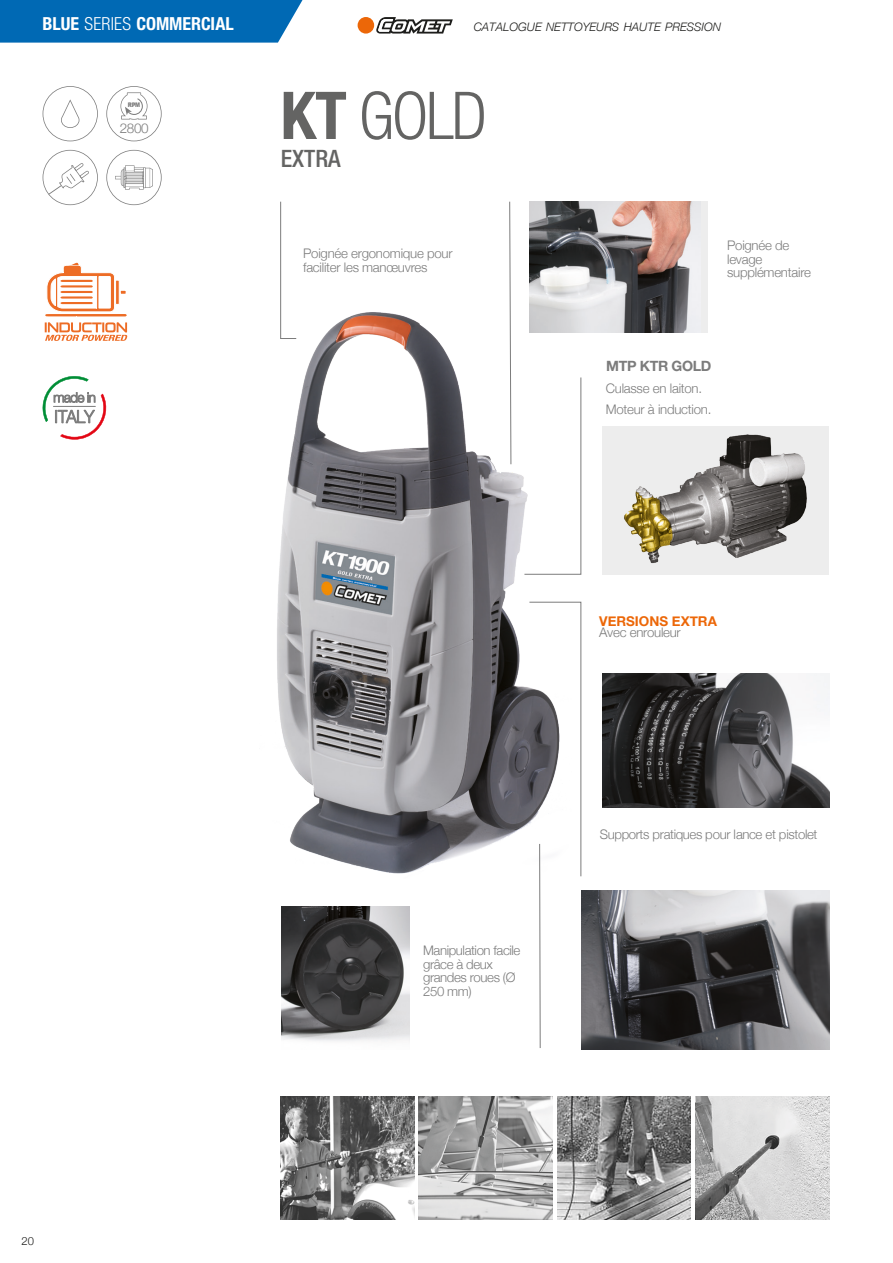
<style>
.page{position:relative;width:893px;height:1263px;background:#fff}
.page>*{position:absolute;margin:0;border:0;box-sizing:border-box;transform-origin:0 0}
.t1{font:300 condensed 66px "Helvetica Neue LT Pro";color:#646463}
.t2{font:500 condensed 24px "Helvetica Neue LT Pro";color:#646463}
.t3{font:700 condensed 18px "Helvetica Neue LT Pro";color:#fff}
.t4{font:700 14.25px "Helvetica Neue LT Pro";letter-spacing:-.025em;color:#7c7c7c}
.t5{font:700 13.5px "Helvetica Neue";color:#ec6708}
.t6{font:300 13.5px "Helvetica Neue";color:#7c7c7c}
.t7{font:300 13.2px/13.6px "Helvetica Neue";letter-spacing:-.02em;color:#7c7c7c}
.t8{font:italic 300 11.7px "Helvetica Neue";color:#1d1d1b}
.t9{font:300 11.25px "Helvetica Neue";color:#1d1d1b}
.t10{font:900 6.3px "Arial";color:#7c7c7c;scale:.83 1}
.s1{font-weight:300}
.s2{font-weight:700}
</style>
<div class="page">
<img style="left:277px;top:312px;width:295px;height:562px">
<img style="left:557px;top:1097px;width:134px;height:123px">
<img style="left:419px;top:1097px;width:134px;height:123px">
<img style="left:695px;top:1097px;width:134px;height:123px">
<img style="left:280px;top:1097px;width:134px;height:123px">
<div style="left:529px;top:202px;width:179px;height:131px;background:#ededed"></div>
<img style="left:529px;top:202px;width:164px;height:131px">
<svg style="left:509px;top:201px;width:2px;height:264px"></svg>
<svg style="left:524px;top:377px;width:57px;height:198px"></svg>
<img style="left:581px;top:890px;width:248px;height:159px">
<svg style="left:529px;top:602px;width:52px;height:446px"></svg>
<img style="left:282px;top:906px;width:128px;height:135px">
<img style="left:602px;top:426px;width:227px;height:148px">
<img style="left:602px;top:674px;width:227px;height:134px">
<svg style="left:280px;top:201px;width:17px;height:138px"></svg>
<svg style="left:43px;top:86px;width:55px;height:55px"></svg>
<svg style="left:43px;top:150px;width:55px;height:55px"></svg>
<svg style="left:48px;top:185px;width:13px;height:10px"></svg>
<svg style="left:106px;top:86px;width:56px;height:55px"></svg>
<svg style="left:106px;top:150px;width:56px;height:55px"></svg>
<svg style="left:44px;top:263px;width:84px;height:78px"></svg>
<svg style="left:43px;top:376px;width:63px;height:64px"></svg>
<svg style="left:376px;top:17px;width:77px;height:17px"></svg>
<div style="left:358px;top:17px;width:16px;height:17px;background:#ec6708;border-radius:50%"></div>
<div style="left:0;top:0;width:303px;height:43px;background:#0069b4"></div>
<h3 class="t3" style="left:43px;top:13px;width:193px">BLUE <span class="s1">SERIES</span> COMMERCIAL</h3>
<p class="t8" style="left:474px;top:18px;width:249px">CATALOGUE NETTOYEURS HAUTE PRESSION</p>
<p class="t10" style="left:128px;top:101px;width:16px">RPM</p>
<p class="t6" style="left:120px;top:117px;width:30px">2800</p>
<h1 class="t1" style="left:280px;top:78px;width:208px"><span class="s2">KT</span> GOLD</h1>
<h2 class="t2" style="left:281px;top:144px;width:61px">EXTRA</h2>
<p class="t7" style="left:303px;top:246px;width:151px">Poignée ergonomique pour faciliter les manœuvres</p>
<p class="t7" style="left:727px;top:238px;width:85px">Poignée de levage supplémentaire</p>
<p class="t4" style="left:606px;top:357px;width:107px">MTP KTR GOLD</p>
<p class="t7" style="left:606px;top:377px;width:107px;line-height:20.9px">Culasse en laiton.<br>Moteur à induction.</p>
<p class="t7" style="left:423px;top:942px;width:99px">Manipulation facile grâce à deux grandes roues (Ø<br>250 mm)</p>
<p class="t5" style="left:599px;top:610px;width:119px">VERSIONS EXTRA</p>
<p class="t7" style="left:599px;top:625px;width:83px">Avec enrouleur</p>
<p class="t7" style="left:600px;top:827px;width:219px">Supports pratiques pour lance et pistolet</p>
<p class="t9" style="left:22px;top:1232px;width:14px">20</p>
</div>
